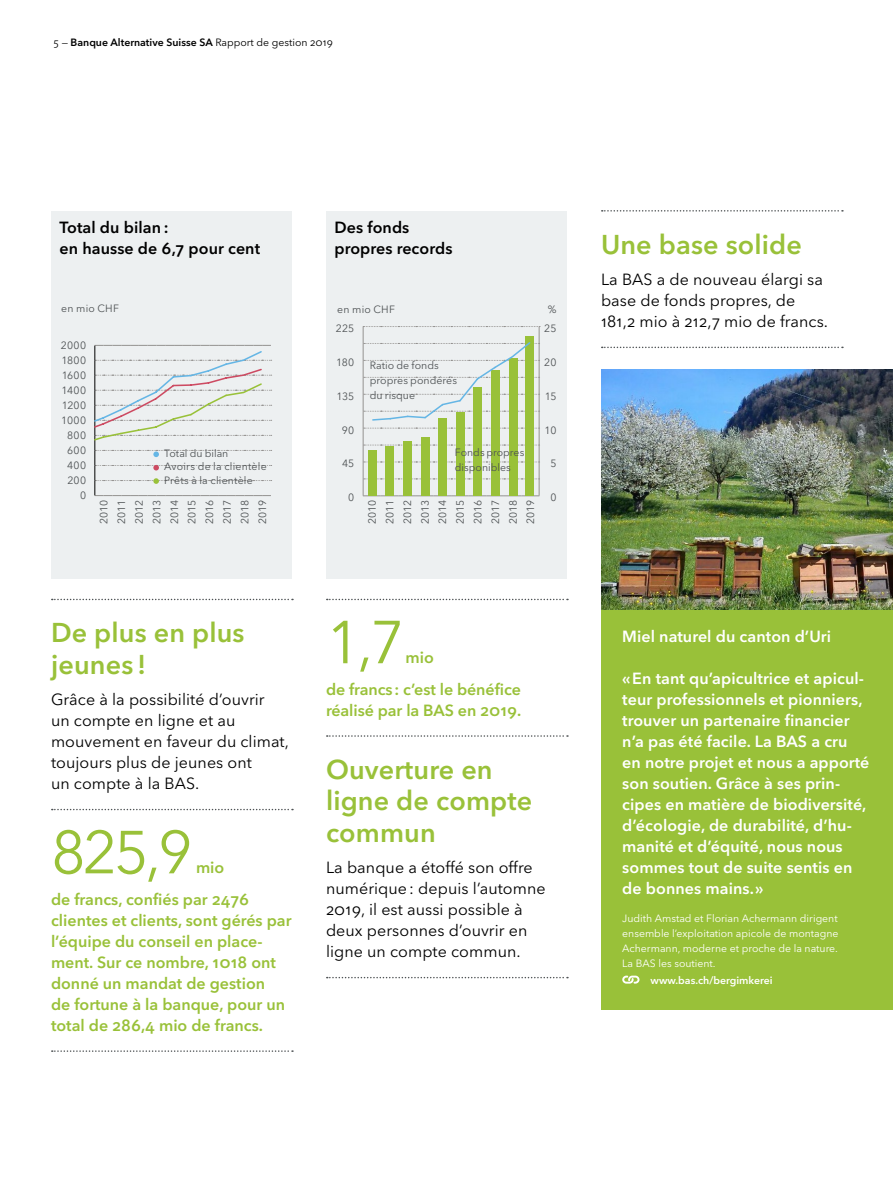
<style>
.page{position:relative;width:893px;height:1191px;background:#fff}
.page>*{position:absolute;margin:0;border:0;box-sizing:border-box;transform-origin:0 0}
.t1{font:60px "Avenir Next LT Pro";color:#99c139}
.t2{font:600 27px/31.5px "Avenir Next LT Pro";letter-spacing:.005em;color:#99c139}
.t3{font:600 16.05px/21px "Avenir Next LT Pro";letter-spacing:.005em;color:#fff}
.t4{font:16.05px/21px "Avenir Next LT Pro";letter-spacing:.005em;color:#000}
.t5{font:600 16.05px/21px "Avenir Next LT Pro";color:#99c139}
.t6{font:600 16.05px/21px "Avenir Next LT Pro";letter-spacing:.005em;color:#000}
.t7{font:10.65px/15.1px "Avenir Next LT Pro";color:#4e5254}
.t8{font:10.5px/17.5px "Avenir Next LT Pro";letter-spacing:.015em;color:#4e5254;text-align:justify}
.t9{font:10.5px/15px "Avenir Next LT Pro";color:#fff;text-align:justify}
.t10{font:600 10.5px "Avenir Next LT Pro";color:#000}
.t11{font:600 10.5px "Avenir Next LT Pro";color:#fff}
.s1{font-weight:400}
</style>
<div class="page">
<div style="left:601px;top:478px;width:292px;height:531px;background:#99c139"></div>
<img style="left:601px;top:369px;width:292px;height:240px">
<svg style="left:602px;top:210px;width:241px;height:2px"></svg>
<svg style="left:602px;top:347px;width:241px;height:1px"></svg>
<svg style="left:52px;top:599px;width:241px;height:1px"></svg>
<div style="left:51px;top:212px;width:241px;height:367px;background:#edf0f1"></div>
<svg style="left:327px;top:599px;width:241px;height:1px"></svg>
<svg style="left:52px;top:809px;width:241px;height:1px"></svg>
<svg style="left:52px;top:1050px;width:241px;height:2px"></svg>
<div style="left:326px;top:212px;width:241px;height:367px;background:#edf0f1"></div>
<svg style="left:363px;top:326px;width:177px;height:170px"></svg>
<svg style="left:622px;top:975px;width:17px;height:8px"></svg>
<svg style="left:327px;top:735px;width:241px;height:2px"></svg>
<svg style="left:327px;top:977px;width:241px;height:1px"></svg>
<svg style="left:94px;top:345px;width:178px;height:151px"></svg>
<p class="t10" style="left:54px;top:36px;width:281px"><span class="s1">5 —</span> Banque Alternative Suisse SA <span class="s1">Rapport de gestion 2019</span></p>
<p class="t6" style="left:60px;top:216px;width:202px">Total du bilan :<br>en hausse de 6,7 pour cent</p>
<p class="t6" style="left:334px;top:216px;width:119px">Des fonds propres records</p>
<p class="t8" style="left:61px;top:300px;width:59px">en mio CHF</p>
<p class="t8" style="left:337px;top:300px;width:59px">en mio CHF</p>
<p class="t8" style="left:548px;top:300px;width:10px">%</p>
<p class="t8" style="left:61px;top:337px;width:27px;line-height:15px;text-align:right">2000<br>1800<br>1600<br>1400<br>1200<br>1000<br>800<br>600<br>400<br>200<br>0</p>
<p class="t8" style="left:164px;top:447px;width:104px;line-height:13.4px;text-align:left">Total du bilan<br>Avoirs de la clientèle<br>Prêts à la clientèle</p>
<p class="t8" style="left:95px;top:524px;width:26px;rotate:-90deg">2010<br>2011<br>2012<br>2013<br>2014<br>2015<br>2016<br>2017<br>2018<br>2019</p>
<p class="t8" style="left:336px;top:319px;width:20px">225</p>
<p class="t8" style="left:336px;top:353px;width:20px">180</p>
<p class="t8" style="left:336px;top:387px;width:19px">135</p>
<p class="t8" style="left:342px;top:421px;width:14px">90</p>
<p class="t8" style="left:342px;top:455px;width:14px">45</p>
<p class="t8" style="left:348px;top:489px;width:8px">0</p>
<p class="t7" style="left:370px;top:357px;width:89px">Ratio de fonds propres pondérés du risque</p>
<p class="t8" style="left:455px;top:444px;width:71px;line-height:15.1px">Fonds propres disponibles</p>
<p class="t8" style="left:363px;top:524px;width:26px;rotate:-90deg">2010<br>2011<br>2012<br>2013<br>2014<br>2015<br>2016<br>2017<br>2018<br>2019</p>
<p class="t8" style="left:544px;top:319px;width:14px">25</p>
<p class="t8" style="left:544px;top:353px;width:14px">20</p>
<p class="t8" style="left:545px;top:387px;width:13px">15</p>
<p class="t8" style="left:545px;top:421px;width:13px">10</p>
<p class="t8" style="left:550px;top:455px;width:8px">5</p>
<p class="t8" style="left:550px;top:489px;width:8px">0</p>
<h2 class="t2" style="left:51px;top:617px;width:195px">De plus en plus jeunes !</h2>
<p class="t4" style="left:51px;top:689px;width:239px">Grâce à la possibilité d’ouvrir<br>un compte en ligne et au mouvement en faveur du climat, toujours plus de jeunes ont<br>un compte à la BAS.</p>
<h1 class="t1" style="left:51px;top:816px;width:143px">825,9</h1>
<p class="t5" style="left:51px;top:851px;width:200px;line-height:31.5px;text-indent:145px">mio<br>de francs, confiés par 2476</p>
<p class="t5" style="left:51px;top:909px;width:242px">clientes et clients, sont gérés par l’équipe du conseil en place&shy;ment. Sur ce nombre, 1018 ont donné un mandat de gestion<br>de fortune à la banque, pour un total de 286,4 mio de francs.</p>
<h1 class="t1" style="left:326px;top:606px;width:80px">1,7</h1>
<p class="t5" style="left:326px;top:641px;width:196px;line-height:31.5px;text-align:center">mio<br>de francs : c’est le bénéfice</p>
<p class="t5" style="left:326px;top:699px;width:197px">réalisé par la BAS en 2019.</p>
<h2 class="t2" style="left:326px;top:753px;width:208px">Ouverture en ligne de compte commun</h2>
<p class="t4" style="left:326px;top:857px;width:221px">La banque a étoffé son offre numérique: depuis l’automne<br>2019, il est aussi possible à deux personnes d’ouvrir en ligne un compte commun.</p>
<h2 class="t2" style="left:601px;top:228px;width:202px">Une base solide</h2>
<p class="t4" style="left:601px;top:269px;width:229px">La BAS a de nouveau élargi sa base de fonds propres, de<br>181,2 mio à 212,7 mio de francs.</p>
<p class="t3" style="left:622px;top:626px;width:210px">Miel naturel du canton d’Uri</p>
<p class="t3" style="left:622px;top:668px;width:249px">«En tant qu’apicultrice et apicul&shy;teur professionnels et pionniers, trouver un partenaire financier n’a pas été facile. La BAS a cru en notre projet et nous a apporté son soutien. Grâce à ses prin&shy;cipes en matière de biodiversité, d’écologie, de durabilité, d’hu&shy;manité et d’équité, nous nous sommes tout de suite sentis en de bonnes mains.»</p>
<p class="t9" style="left:622px;top:911px;width:218px">Judith Amstad et Florian Achermann dirigent ensemble l’exploitation apicole de montagne Achermann, moderne et proche de la nature.<br>La BAS les soutient.</p>
<p class="t11" style="left:651px;top:973px;width:123px">www.bas.ch/bergimkerei</p>
</div>
